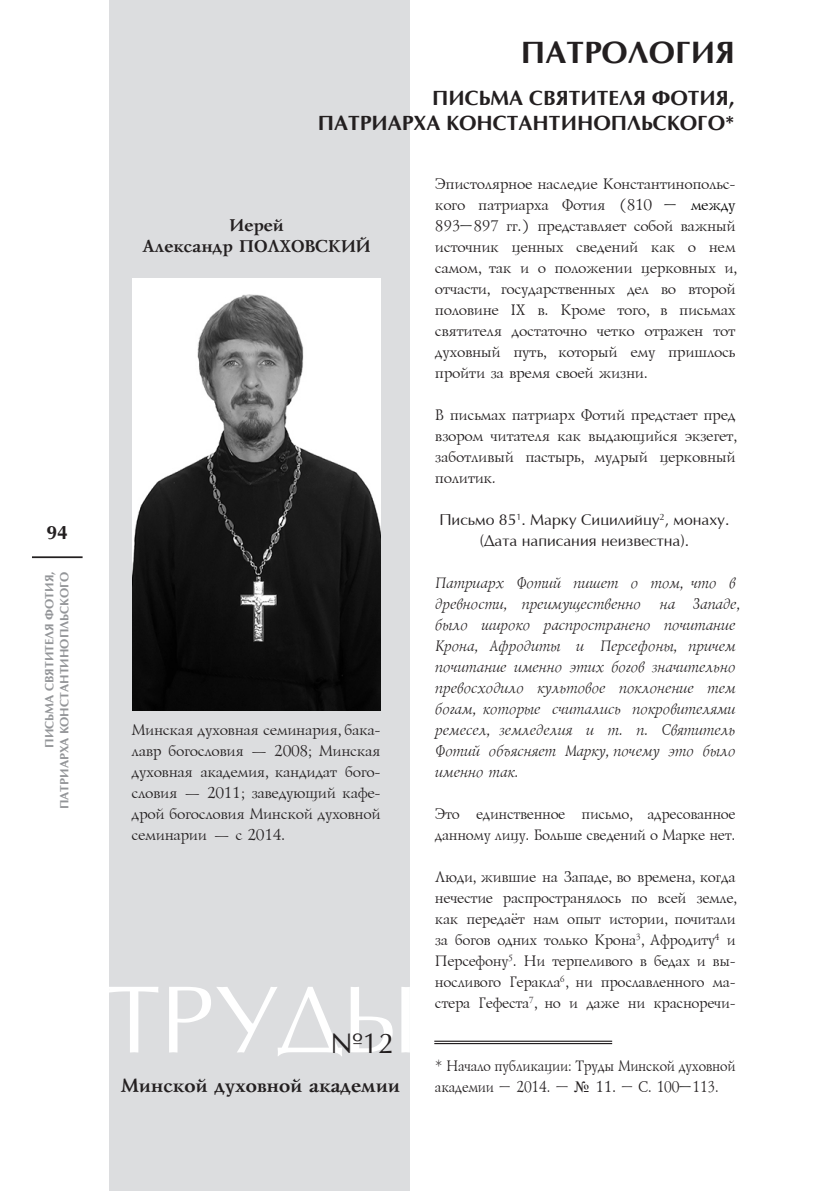
<style>
.page{position:relative;width:819px;height:1191px;background:#fff}
.page>*{position:absolute;margin:0;border:0;box-sizing:border-box;transform-origin:0 0}
.t1{font:96.08px "Optima";color:#fff}
.параграф_By{font:700 31.5px "Optima";color:#231f20}
.t2{font:28.53px "Optima";color:#231f20}
.Название{font:700 21px/25.2px "Optima";color:#231f20;text-align:right}
.t3{font:700 19.25px "Lazurski";color:#231f20}
.t4{font:700 19.25px "Optima";color:#231f20}
.t5{font:700 17.5px/21px "Lazurski";color:#231f20;text-align:center}
.Основной{font:15.75px/21px "Lazurski";color:#231f20;text-align:justify}
.Основной-2{font:italic 15.75px/21px "Lazurski";color:#231f20;scale:.95 1}
.Основной-3{font:15.75px/21px "Lazurski";color:#231f20;scale:.96 1}
.параграф_By-2{font:15.75px/21px "Lazurski";color:#231f20;scale:.9 1}
.параграф{font:15.75px/21px "Optima";color:#231f20;text-align:center}
.Поля{font:700 12.25px "Optima";color:#939598}
.s1{color:#000}
.s2{font-style:italic}
.s3{font-family:"Times New Roman"}
</style>
<div class="page">
<hr style="left:32px;top:556px;width:51px;height:2px;background:#231f20">
<div style="left:109px;top:0;width:300px;height:1191px;background:#dcdddf"></div>
<img style="left:132px;top:278px;width:248px;height:432px">
<hr style="left:434px;top:1040px;width:178px;height:1px;background:#231f20">
<hr style="left:434px;top:1043px;width:178px;height:1px;background:#231f20">
<p class="t4" style="left:47px;top:522px;width:23px">94</p>
<p class="Поля" style="left:43px;top:748px;width:178px;rotate:-90deg">ПИСЬМА СВЯТИТЕЛЯ ФОТИЯ,</p>
<p class="Поля" style="left:57px;top:809px;width:239px;rotate:-90deg">ПАТРИАРХА КОНСТАНТИНОПЛЬСКОГО</p>
<p class="параграф_By" style="left:521px;top:35px;width:215px">ПАТРОЛОГИЯ</p>
<p class="Название" style="left:318px;top:86px;width:418px">ПИСЬМА СВЯТИТЕЛЯ ФОТИЯ,<br>ПАТРИАРХА КОНСТАНТИНОПЛЬСКОГО*</p>
<p class="t5" style="left:141px;top:215px;width:230px">Иерей<br>Александр ПОЛХОВСКИЙ</p>
<p class="Основной" style="left:131px;top:720px;width:250px">Минская духовная семинария, бака&shy;лавр богословия — 2008; Минская духовная академия, кандидат бого&shy;словия — 2011; заведующий кафе&shy;дрой богословия Минской духовной семинарии — с 2014.</p>
<p class="t1" style="left:107px;top:970px;width:62px">ТРУДЫ</p>
<p class="t2" style="left:330px;top:1029px;width:65px">N№12</p>
<p class="t3" style="left:120px;top:1075px;width:280px">Минской духовной академии</p>
<p class="Основной" style="left:434px;top:174px;width:304px">Эпистолярное наследие Константинопольс&shy;кого патриарха Фотия (810 <span class="s1">– между </span>893<span class="s1">–</span>897 гг.) представляет собой важный источник ценных сведений как о нем самом, так и о положении церковных и, отчасти, государственных дел во второй половине IX в. Кроме того, в письмах святителя достаточно четко отражен тот духовный путь, который ему пришлось пройти за время своей жизни.</p>
<p class="Основной" style="left:434px;top:405px;width:304px">В письмах патриарх Фотий предстает пред взором читателя как выдающийся экзегет, заботливый пастырь, мудрый церковный политик<span class="s2">.</span></p>
<p class="параграф" style="left:439px;top:510px;width:291px">Письмо 85<sup>1</sup>. Марку Сицилийцу<sup>2</sup>, монаху. (Дата написания неизвестна).</p>
<p class="Основной-2" style="left:434px;top:573px;width:322px">Патриарх Фотий пишет о том, что в древности, преимущественно на Западе, было широко распространено почитание Крона, Афродиты и Персефоны, причем почитание именно этих богов значительно превосходило культовое поклонение тем богам, которые считались покровителями ремесел, земледелия и т. п. Святитель Фотий объясняет Марку, почему это было именно так.</p>
<p class="Основной-3" style="left:434px;top:804px;width:314px">Это единственное письмо, адресованное данному лицу. Больше сведений о Марке нет.</p>
<p class="Основной" style="left:434px;top:867px;width:303px">Люди, жившие на Западе, во времена, когда нечестие распространялось по всей земле, как передаёт нам опыт истории, почитали за богов одних только Крона<sup>3</sup>, Афродиту<sup>4</sup> и Персефону<sup>5</sup>. Ни терпеливого в бедах и вы&shy;носливого Геракла<sup>6</sup>, ни прославленного ма&shy;стера Гефеста<sup>7</sup>, но и даже ни красноречи-</p>
<p class="параграф_By-2" style="left:434px;top:1056px;width:335px">* Начало публикации: Труды Минской духовной академии – 2014. – <span class="s3">№</span> 11. – С. 100<span class="s1">–</span>113.</p>
</div>
